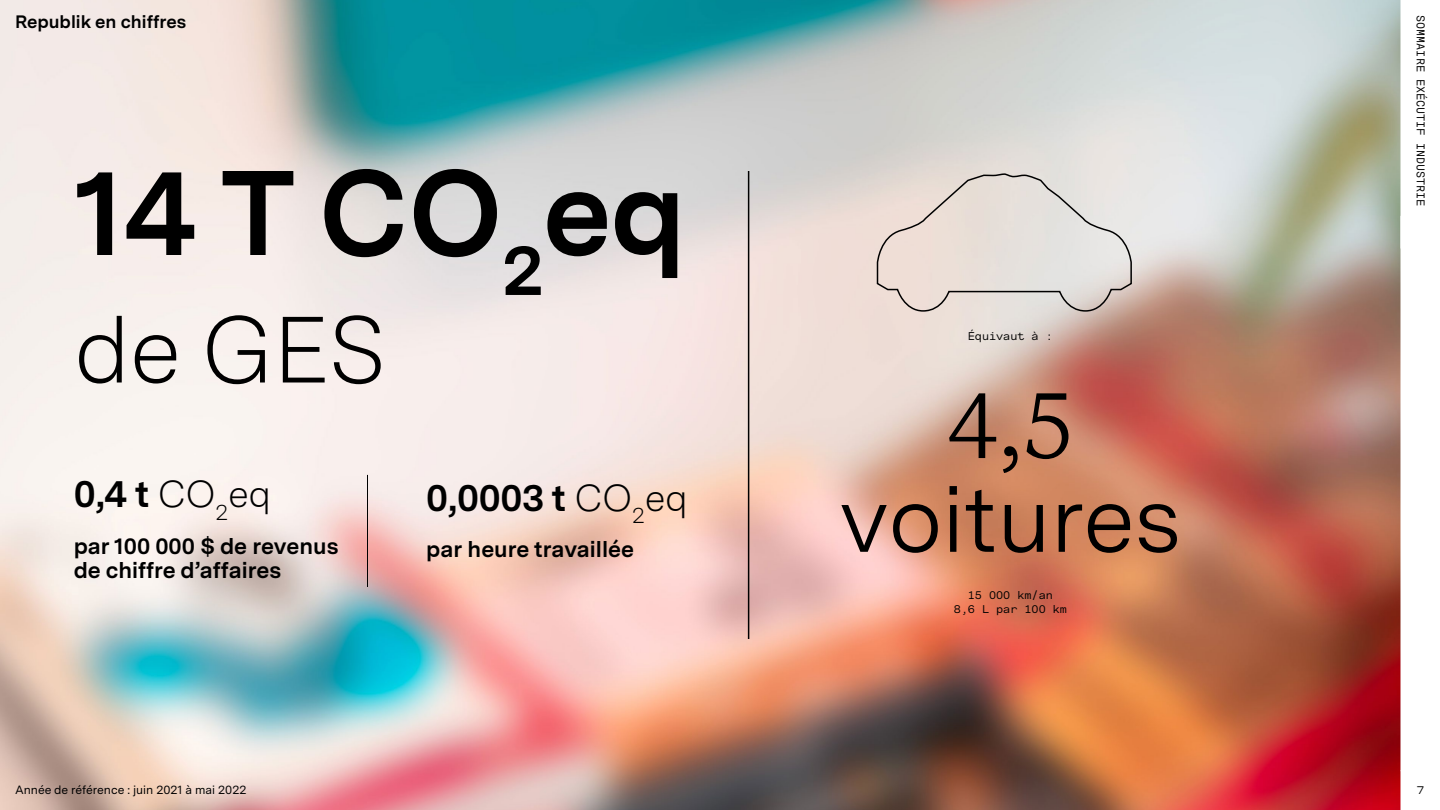
<style>
.page{position:relative;width:1440px;height:810px;background:#fff}
.page>*{position:absolute;margin:0;border:0;box-sizing:border-box;transform-origin:0 0}
.t1{font:700 120px "Messina Sans";color:#000}
.t2{font:93.75px "Messina Sans";letter-spacing:-.01em;color:#000}
.t3{font:300 93.75px "Messina Sans";color:#000}
.t4{font:93.75px "Messina Serif";color:#000}
.t5{font:700 37.5px "Messina Sans";color:#000}
.t6{font:700 22.5px/24px "Messina Sans";color:#000}
.t7{font:700 18px "Messina Sans";color:#000}
.t8{font:12px "Messina Sans";color:#000}
.t9{font:11.25px/13.5px "Messina Sans Mono";color:#000;text-align:center}
.s1{font-weight:300}
</style>
<div class="page">
<img style="left:0;top:0;width:1401px;height:810px">
<hr style="left:367px;top:475px;width:1px;height:112px;background:#000">
<hr style="left:748px;top:171px;width:1px;height:468px;background:#000">
<svg style="left:876px;top:173px;width:257px;height:139px"></svg>
<h3 class="t7" style="left:15px;top:8px;width:173px">Republik en chiffres</h3>
<h1 class="t1" style="left:74px;top:125px;width:613px">14 T CO<sub>2</sub>eq</h1>
<h2 class="t3" style="left:74px;top:286px;width:314px">de GES</h2>
<h3 class="t5" style="left:74px;top:467px;width:199px">0,4 t <span class="s1">CO</span><sub>2</sub><span class="s1">eq</span></h3>
<h3 class="t6" style="left:74px;top:533px;width:266px">par 100 000 $ de revenus de chiffre d’affaires</h3>
<p class="t8" style="left:15px;top:782px;width:233px">Année de référence : juin 2021 à mai 2022</p>
<h3 class="t5" style="left:426px;top:470px;width:263px">0,0003 t <span class="s1">CO</span><sub>2</sub><span class="s1">eq</span></h3>
<h3 class="t6" style="left:426px;top:537px;width:209px">par heure travaillée</h3>
<p class="t9" style="left:968px;top:329px;width:87px">Équivaut à :</p>
<h2 class="t4" style="left:947px;top:361px;width:129px">4,5</h2>
<h2 class="t2" style="left:839px;top:454px;width:344px">voitures</h2>
<p class="t9" style="left:954px;top:588px;width:115px">15 000 km/an<br>8,6 L par 100 km</p>
<p class="t9" style="left:1428px;top:15px;width:193px;rotate:90deg">SOMMAIRE EXÉCUTIF INDUSTRIE</p>
<p class="t9" style="left:1417px;top:783px;width:9px">7</p>
</div>
